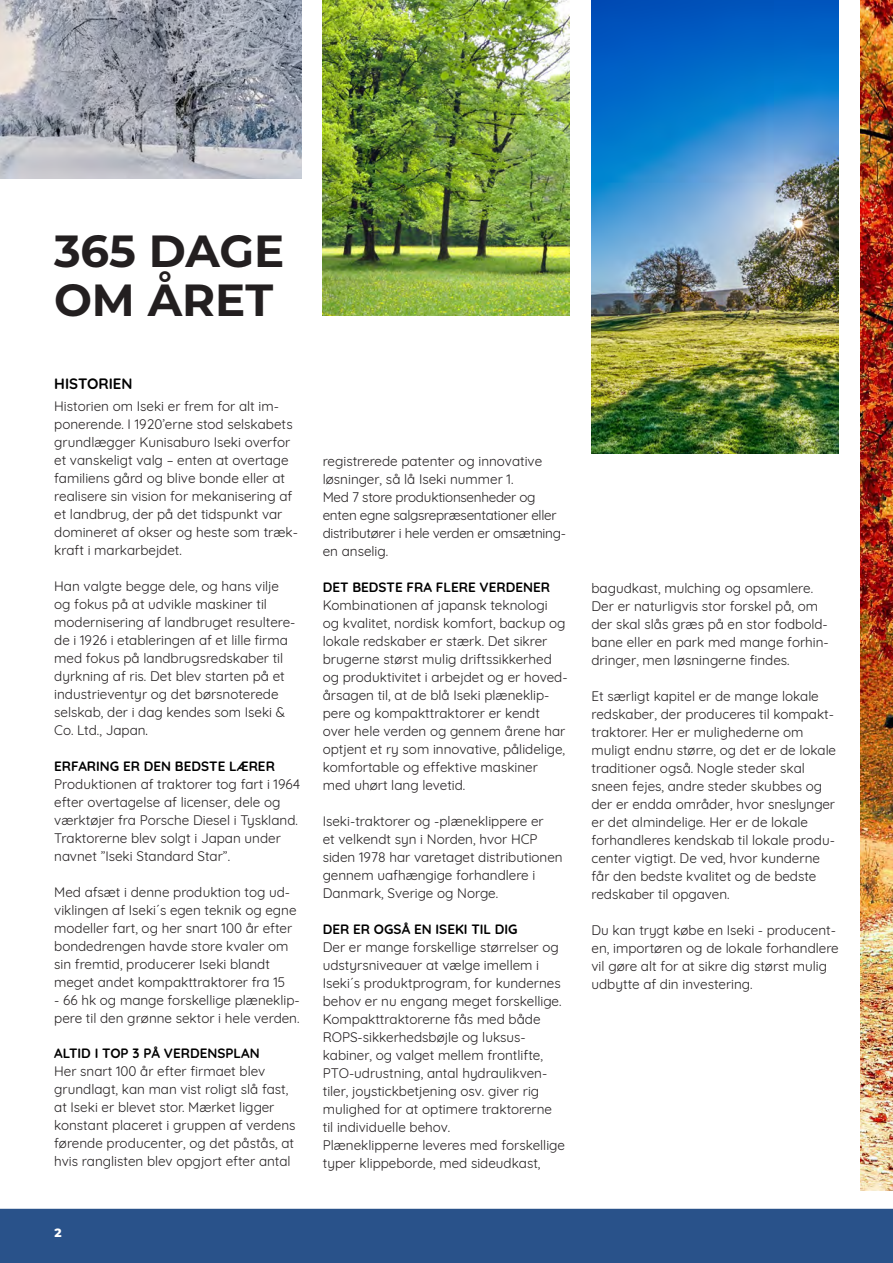
<style>
.page{position:relative;width:893px;height:1263px;background:#fff}
.page>*{position:absolute;margin:0;border:0;box-sizing:border-box;transform-origin:0 0}
.t1{font:700 45px/49.5px "Montserrat";color:#231f20}
.t2{font:700 15px "Quicksand";color:#000}
.t3{font:13.5px/18px "Quicksand";color:#231f20}
.t4{font:13.5px/18px "Quicksand";letter-spacing:-.02em;color:#231f20}
.t5{font:700 13.5px "Quicksand";color:#000}
.t6{font:800 12px "Montserrat";color:#fff}
.s1{color:#000}
</style>
<div class="page">
<div style="left:0;top:1209px;width:893px;height:54px;background:#29528a"></div>
<img style="left:591px;top:0;width:248px;height:453px">
<img style="left:861px;top:0;width:32px;height:1191px">
<img style="left:323px;top:0;width:246px;height:316px">
<img style="left:0;top:0;width:301px;height:179px">
<h1 class="t1" style="left:54px;top:224px;width:232px">365 DAGE<br>OM ÅRET</h1>
<p class="t2" style="left:54px;top:371px;width:80px">HISTORIEN</p>
<p class="t3" style="left:54px;top:396px;width:245px">Historien om Iseki er frem for alt im&shy;ponerende. I 1920’erne stod selskabets grundlægger Kunisaburo Iseki overfor et vanskeligt valg – enten at overtage familiens gård og blive bonde eller at realisere sin vision for mekanisering af et landbrug, der på det tidspunkt var domineret af okser og heste som træk&shy;kraft i markarbejdet.</p>
<p class="t3" style="left:54px;top:576px;width:243px">Han valgte begge dele, og hans vilje og fokus på at udvikle maskiner til modernisering af landbruget resultere&shy;de i 1926 i etableringen af et lille firma med fokus på landbrugsredskaber til dyrkning af ris. Det blev starten på et industrieventyr og det børsnoterede selskab, der i dag kendes som Iseki &amp; Co. Ltd., Japan<span class="s1">.</span></p>
<p class="t5" style="left:54px;top:755px;width:222px">ERFARING ER DEN BEDSTE LÆRER</p>
<p class="t3" style="left:54px;top:774px;width:248px">Produktionen af traktorer tog fart i 1964 efter overtagelse af licenser, dele og værktøjer fra Porsche Diesel i Tyskland.<br>Traktorerne blev solgt i Japan under navnet ”Iseki Standard Star”.</p>
<p class="t3" style="left:54px;top:882px;width:244px">Med afsæt i denne produktion tog ud&shy;viklingen af Iseki´s egen teknik og egne modeller fart, og her snart 100 år efter bondedrengen havde store kvaler om sin fremtid, producerer Iseki blandt meget andet kompakttraktorer fra 15</p>
<p class="t3" style="left:54px;top:990px;width:247px">- 66 hk og mange forskellige plæneklip&shy;pere til den grønne sektor i hele verden.</p>
<p class="t5" style="left:54px;top:1042px;width:207px">ALTID I TOP 3 PÅ VERDENSPLAN</p>
<p class="t3" style="left:54px;top:1060px;width:243px">Her snart 100 år efter firmaet blev grundlagt, kan man vist roligt slå fast, at Iseki er blevet stor. Mærket ligger konstant placeret i gruppen af verdens førende producenter, og det påstås, at hvis ranglisten blev opgjort efter antal</p>
<p class="t6" style="left:55px;top:1223px;width:9px">2</p>
<p class="t4" style="left:323px;top:451px;width:245px">registrerede patenter og innovative løsninger, så lå Iseki nummer 1.<br>Med 7 store produktionsenheder og enten egne salgsrepræsentationer eller distributører i hele verden er omsætning&shy;en anselig.</p>
<p class="t5" style="left:323px;top:576px;width:229px">DET BEDSTE FRA FLERE VERDENER</p>
<p class="t3" style="left:323px;top:595px;width:246px">Kombinationen af japansk teknologi<br>og kvalitet, nordisk komfort, backup og lokale redskaber er stærk. Det sikrer brugerne størst mulig driftssikkerhed og produktivitet i arbejdet og er hoved&shy;årsagen til, at de blå Iseki plæneklip&shy;pere og kompakttraktorer er kendt over hele verden og gennem årene har optjent et ry som innovative, pålidelige, komfortable og effektive maskiner med uhørt lang levetid.</p>
<p class="t3" style="left:323px;top:811px;width:241px">Iseki-traktorer og -plæneklippere er<br>et velkendt syn i Norden, hvor HCP siden 1978 har varetaget distributionen gennem uafhængige forhandlere i Danmark, Sverige og Norge.</p>
<p class="t5" style="left:323px;top:918px;width:196px">DER ER OGSÅ EN ISEKI TIL DIG</p>
<p class="t3" style="left:323px;top:937px;width:244px">Der er mange forskellige størrelser og udstyrsniveauer at vælge imellem i Iseki´s produktprogram, for kundernes behov er nu engang meget forskellige.<br>Kompakttraktorerne fås med både ROPS-sikkerhedsbøjle og luksus&shy;kabiner, og valget mellem frontlifte, PTO-udrustning, antal hydraulikven&shy;tiler, joystickbetjening osv. giver rig mulighed for at optimere traktorerne til individuelle behov.<br>Plæneklipperne leveres med forskellige typer klippeborde, med sideudkast,</p>
<p class="t3" style="left:591px;top:578px;width:239px">bagudkast, mulching og opsamlere.<br>Der er naturligvis stor forskel på, om der skal slås græs på en stor fodbold&shy;bane eller en park med mange forhin&shy;dringer, men løsningerne findes.</p>
<p class="t3" style="left:591px;top:686px;width:246px">Et særligt kapitel er de mange lokale redskaber, der produceres til kompakt&shy;traktorer. Her er mulighederne om muligt endnu større, og det er de lokale traditioner også. Nogle steder skal sneen fejes, andre steder skubbes og der er endda områder, hvor sneslynger er det almindelige. Her er de lokale forhandleres kendskab til lokale produ&shy;center vigtigt. De ved, hvor kunderne får den bedste kvalitet og de bedste redskaber til opgaven.</p>
<p class="t3" style="left:591px;top:920px;width:249px">Du kan trygt købe en Iseki - producent&shy;en, importøren og de lokale forhandlere vil gøre alt for at sikre dig størst mulig udbytte af din investering.</p>
</div>
